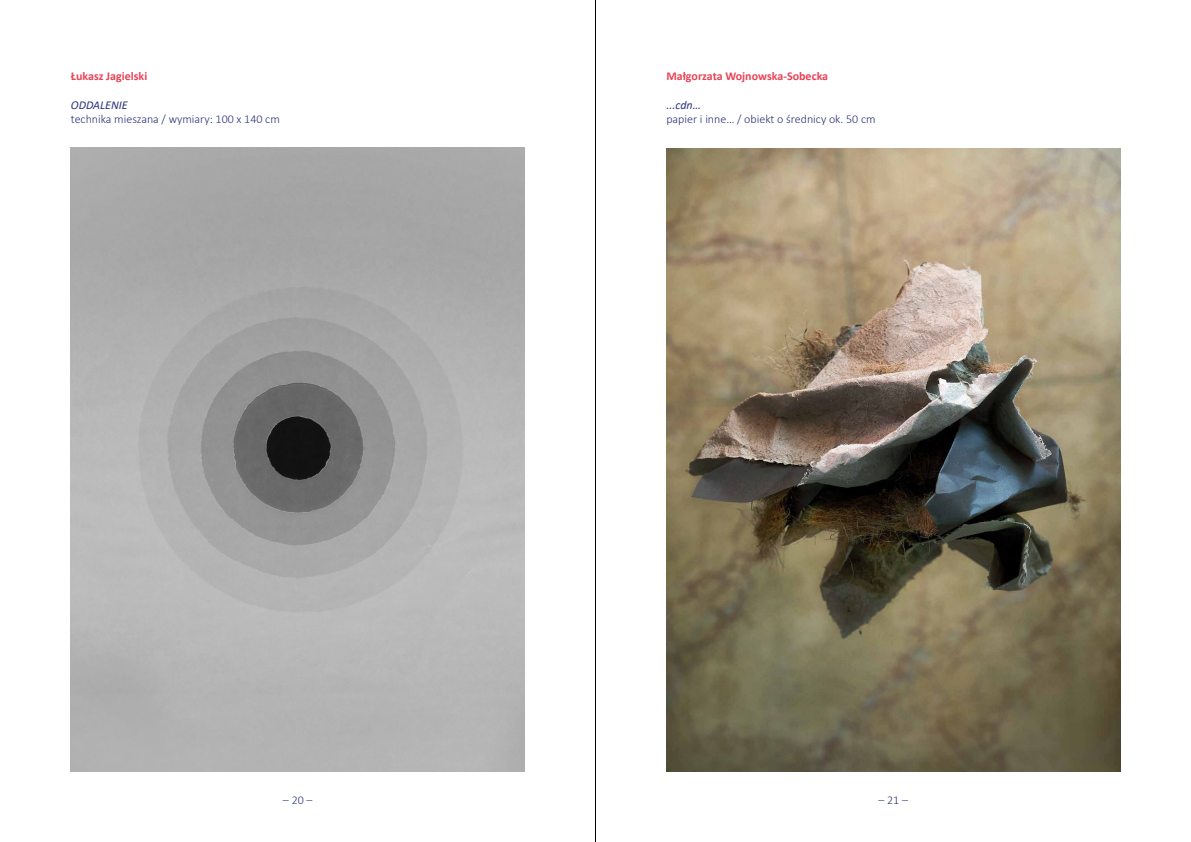
<style>
.page{position:relative;width:1191px;height:842px;background:#fff}
.page>*{position:absolute;margin:0;border:0;box-sizing:border-box;transform-origin:0 0}
.t1{font:300 12px "Calibri";color:#2c327b}
.t2{font:700 12px "Calibri";color:#e94256}
.t3{font:italic 12px "Calibri";color:#2c327b}
</style>
<div class="page">
<hr style="left:595px;top:0;width:1px;height:842px;background:#000">
<img style="left:71px;top:147px;width:453px;height:624px">
<img style="left:666px;top:148px;width:454px;height:623px">
<p class="t2" style="left:71px;top:67px;width:78px">Łukasz Jagielski</p>
<p class="t3" style="left:71px;top:96px;width:58px">ODDALENIE</p>
<p class="t1" style="left:71px;top:112px;width:210px">technika mieszana / wymiary: 100 x 140 cm</p>
<p class="t2" style="left:666px;top:67px;width:163px">Małgorzata Wojnowska-Sobecka</p>
<p class="t3" style="left:666px;top:96px;width:36px">...cdn…</p>
<p class="t1" style="left:666px;top:112px;width:211px">papier i inne… / obiekt o średnicy ok. 50 cm</p>
<p class="t1" style="left:283px;top:793px;width:31px">– 20 –</p>
<p class="t1" style="left:878px;top:793px;width:31px">– 21 –</p>
</div>
